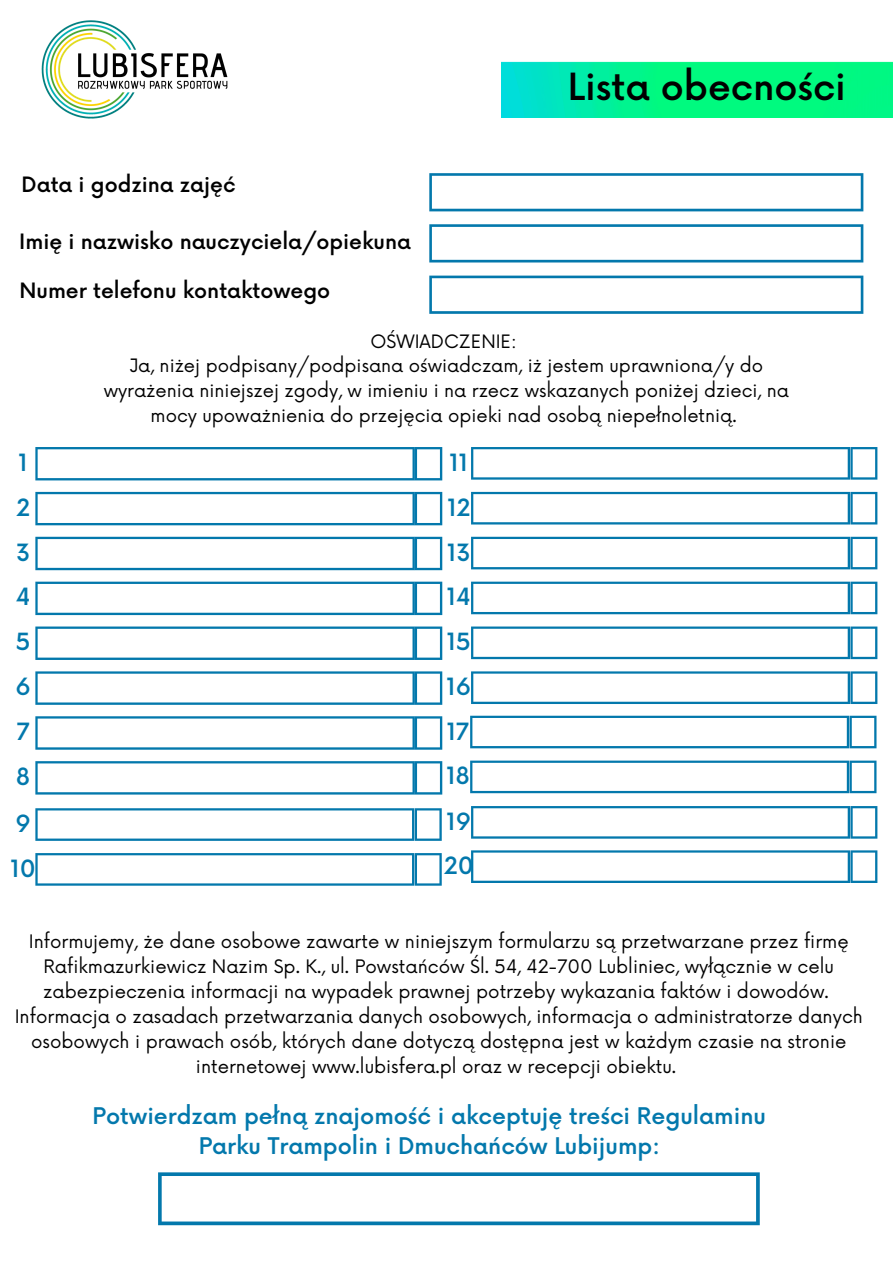
<style>
.page{position:relative;width:893px;height:1264px;background:#fff}
.page>*{position:absolute;margin:0;border:0;box-sizing:border-box;transform-origin:0 0}
.t1{font:500 36.45px "Now";color:#000}
.t2{font:500 23.1px/44.8px "Now";color:#0378ac}
.t3{font:500 22.35px/30.3px "Now";color:#0378ac;text-align:center}
.t4{font:500 20.55px "Now";color:#000}
.t5{font:18.15px/24.9px "Now";color:#000;text-align:center}
.t6{font:18px/24.8px "Now";color:#000;text-align:center}
</style>
<div class="page">
<img style="left:41px;top:20px;width:187px;height:99px">
<img style="left:501px;top:61px;width:391px;height:56px">
<svg style="left:429px;top:173px;width:434px;height:38px"></svg>
<svg style="left:429px;top:224px;width:434px;height:38px"></svg>
<svg style="left:429px;top:275px;width:434px;height:39px"></svg>
<svg style="left:35px;top:447px;width:407px;height:33px"></svg>
<svg style="left:35px;top:492px;width:407px;height:33px"></svg>
<svg style="left:35px;top:537px;width:407px;height:33px"></svg>
<svg style="left:35px;top:581px;width:407px;height:34px"></svg>
<svg style="left:35px;top:626px;width:407px;height:34px"></svg>
<svg style="left:35px;top:671px;width:407px;height:33px"></svg>
<svg style="left:35px;top:716px;width:407px;height:33px"></svg>
<svg style="left:35px;top:761px;width:407px;height:33px"></svg>
<svg style="left:35px;top:853px;width:406px;height:32px"></svg>
<svg style="left:471px;top:447px;width:406px;height:32px"></svg>
<svg style="left:471px;top:492px;width:406px;height:32px"></svg>
<svg style="left:471px;top:537px;width:406px;height:32px"></svg>
<svg style="left:471px;top:581px;width:406px;height:33px"></svg>
<svg style="left:471px;top:626px;width:406px;height:33px"></svg>
<svg style="left:471px;top:671px;width:406px;height:33px"></svg>
<svg style="left:35px;top:808px;width:406px;height:32px"></svg>
<svg style="left:158px;top:1172px;width:601px;height:53px"></svg>
<svg style="left:470px;top:715px;width:406px;height:33px"></svg>
<svg style="left:470px;top:760px;width:406px;height:33px"></svg>
<svg style="left:471px;top:806px;width:406px;height:32px"></svg>
<svg style="left:471px;top:850px;width:406px;height:33px"></svg>
<p class="t4" style="left:22px;top:173px;width:215px">Data i godzina zajęć</p>
<p class="t4" style="left:19px;top:231px;width:393px">Imię i nazwisko nauczyciela/opiekuna</p>
<p class="t4" style="left:20px;top:280px;width:312px">Numer telefonu kontaktowego</p>
<h1 class="t1" style="left:568px;top:67px;width:279px">Lista obecności</h1>
<p class="t2" style="left:16px;top:441px;width:17px">1<br>2<br>3<br>4<br>5<br>6<br>7<br>8</p>
<p class="t2" style="left:16px;top:802px;width:17px">9</p>
<p class="t2" style="left:11px;top:847px;width:27px">10</p>
<p class="t6" style="left:104px;top:330px;width:686px">OŚWIADCZENIE:<br>Ja, niżej podpisany/podpisana oświadczam, iż jestem uprawniona/y do wyrażenia niniejszej zgody, w imieniu i na rzecz wskazanych poniżej dzieci, na mocy upoważnienia do przejęcia opieki nad osobą niepełnoletnią.</p>
<p class="t2" style="left:446px;top:441px;width:26px">11<br>12<br>13<br>14<br>15<br>16</p>
<p class="t2" style="left:444px;top:710px;width:31px">17<br>18<br>19<br>20</p>
<p class="t5" style="left:15px;top:930px;width:849px">Informujemy, że dane osobowe zawarte w niniejszym formularzu są przetwarzane przez firmę Rafikmazurkiewicz Nazim Sp. K., ul. Powstańców Śl. 54, 42-700 Lubliniec, wyłącznie w celu zabezpieczenia informacji na wypadek prawnej potrzeby wykazania faktów i dowodów.<br>Informacja o zasadach przetwarzania danych osobowych, informacja o administratorze danych osobowych i prawach osób, których dane dotyczą dostępna jest w każdym czasie na stronie internetowej www.lubisfera.pl oraz w recepcji obiektu.</p>
<p class="t3" style="left:93px;top:1102px;width:674px">Potwierdzam pełną znajomość i akceptuję treści Regulaminu<br>Parku Trampolin i Dmuchańców Lubijump:</p>
</div>
